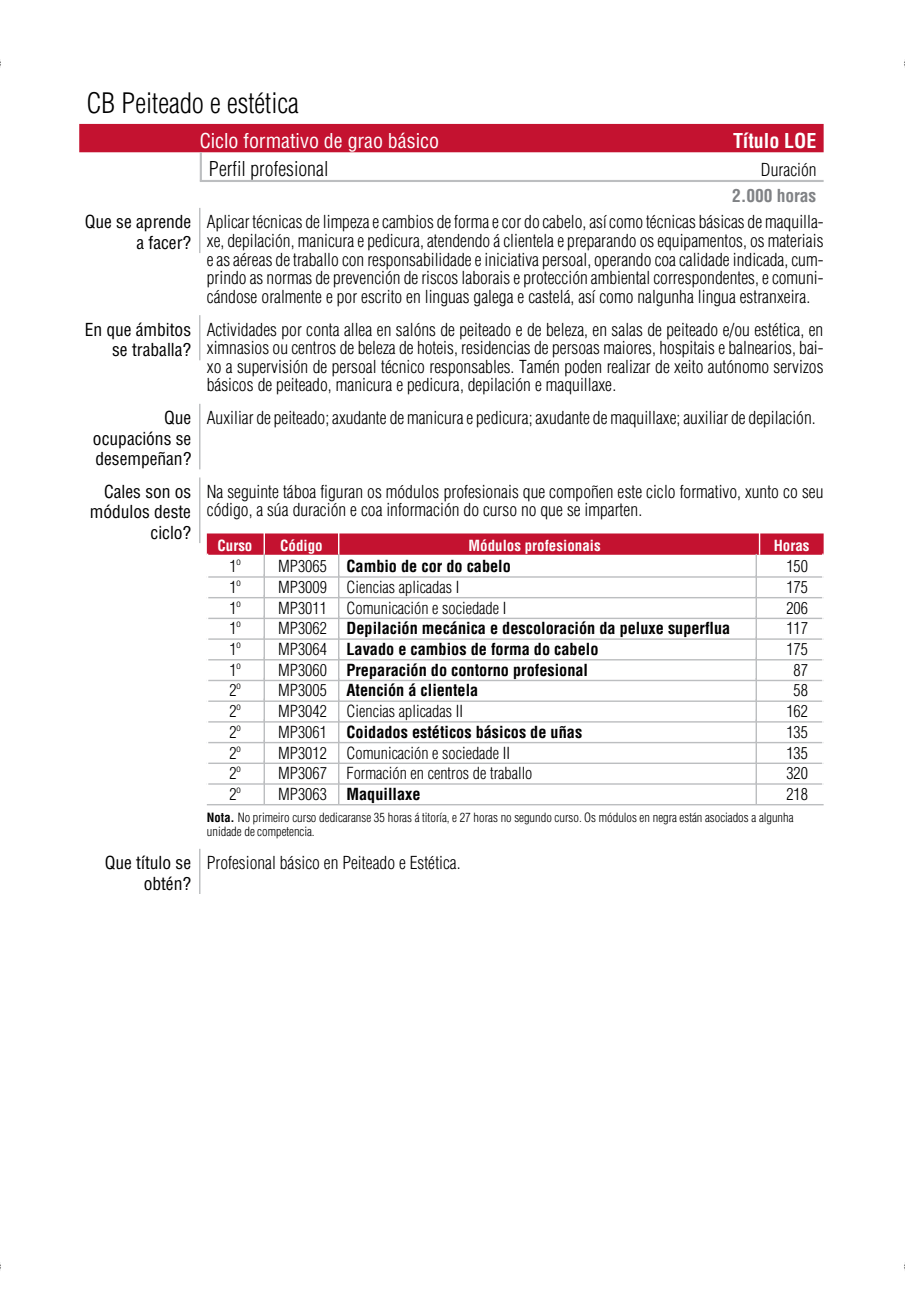
<style>
.page{position:relative;width:905px;height:1309px;background:#fff}
.page>*{position:absolute;margin:0;border:0;box-sizing:border-box;transform-origin:0 0}
.t1{font:300 condensed 27.5px "Helvetica";color:#000}
.t2{font:condensed 20px "Helvetica";letter-spacing:-.005em;color:#fff}
.t3{font:300 condensed 20px "Helvetica";letter-spacing:.005em;color:#000}
.t4{font:700 condensed 20px "Helvetica";letter-spacing:-.005em;color:#fff}
.t5{font:300 condensed 17.5px/18.5px "Helvetica";color:#000;text-align:justify}
.t6{font:condensed 17.5px/20.5px "Helvetica";color:#000;text-align:right}
.t7{font:700 condensed 17.5px "Helvetica";letter-spacing:-.005em;color:#808285}
.t8{font:700 condensed 16.25px "Helvetica";color:#000}
.t9{font:300 condensed 16.25px "Helvetica";color:#000}
.t10{font:700 condensed 15px "Helvetica";color:#fff}
.t11{font:300 condensed 12.5px/14.5px "Helvetica";color:#000}
.s1{font-weight:300}
.s2{font-weight:700}
</style>
<div class="page">
<div style="left:79px;top:124px;width:744px;height:28px;background:#c41230"></div>
<hr style="left:200px;top:152px;width:2px;height:28px;background:#bcbec0">
<hr style="left:200px;top:180px;width:623px;height:2px;background:#bcbec0">
<hr style="left:199px;top:208px;width:1px;height:45px;background:#bcbec0">
<hr style="left:199px;top:315px;width:1px;height:45px;background:#bcbec0">
<hr style="left:199px;top:404px;width:1px;height:65px;background:#bcbec0">
<hr style="left:199px;top:477px;width:1px;height:66px;background:#bcbec0">
<div style="left:207px;top:533px;width:616px;height:22px;background:#c41230"></div>
<hr style="left:263px;top:530px;width:2px;height:25px;background:#fff">
<svg style="left:759px;top:533px;width:1px;height:22px"></svg>
<hr style="left:207px;top:576px;width:616px;height:1px;background:#bcbec0">
<hr style="left:263px;top:553px;width:2px;height:23px;background:#bcbec0">
<hr style="left:755px;top:554px;width:2px;height:22px;background:#bcbec0">
<hr style="left:207px;top:597px;width:616px;height:1px;background:#bcbec0">
<hr style="left:263px;top:574px;width:2px;height:23px;background:#bcbec0">
<hr style="left:755px;top:575px;width:2px;height:22px;background:#bcbec0">
<hr style="left:207px;top:617px;width:616px;height:2px;background:#bcbec0">
<hr style="left:263px;top:595px;width:2px;height:22px;background:#bcbec0">
<hr style="left:755px;top:595px;width:2px;height:22px;background:#bcbec0">
<hr style="left:207px;top:638px;width:616px;height:2px;background:#bcbec0">
<hr style="left:263px;top:615px;width:2px;height:23px;background:#bcbec0">
<hr style="left:755px;top:616px;width:2px;height:22px;background:#bcbec0">
<hr style="left:207px;top:659px;width:616px;height:1px;background:#bcbec0">
<hr style="left:263px;top:636px;width:2px;height:23px;background:#bcbec0">
<hr style="left:755px;top:636px;width:2px;height:23px;background:#bcbec0">
<hr style="left:207px;top:679px;width:616px;height:2px;background:#bcbec0">
<hr style="left:263px;top:657px;width:2px;height:22px;background:#bcbec0">
<hr style="left:755px;top:657px;width:2px;height:22px;background:#bcbec0">
<hr style="left:207px;top:700px;width:616px;height:2px;background:#bcbec0">
<hr style="left:263px;top:678px;width:2px;height:22px;background:#bcbec0">
<hr style="left:755px;top:678px;width:2px;height:22px;background:#bcbec0">
<hr style="left:207px;top:721px;width:616px;height:1px;background:#bcbec0">
<hr style="left:263px;top:698px;width:2px;height:23px;background:#bcbec0">
<hr style="left:755px;top:699px;width:2px;height:22px;background:#bcbec0">
<hr style="left:207px;top:742px;width:616px;height:1px;background:#bcbec0">
<hr style="left:263px;top:719px;width:2px;height:23px;background:#bcbec0">
<hr style="left:755px;top:719px;width:2px;height:23px;background:#bcbec0">
<hr style="left:207px;top:762px;width:616px;height:2px;background:#bcbec0">
<hr style="left:263px;top:740px;width:2px;height:22px;background:#bcbec0">
<hr style="left:755px;top:740px;width:2px;height:22px;background:#bcbec0">
<hr style="left:207px;top:783px;width:616px;height:1px;background:#bcbec0">
<hr style="left:263px;top:760px;width:2px;height:23px;background:#bcbec0">
<hr style="left:755px;top:761px;width:2px;height:22px;background:#bcbec0">
<hr style="left:207px;top:804px;width:616px;height:1px;background:#bcbec0">
<svg style="left:207px;top:553px;width:1px;height:231px"></svg>
<hr style="left:263px;top:781px;width:2px;height:23px;background:#bcbec0">
<svg style="left:338px;top:533px;width:1px;height:271px"></svg>
<hr style="left:755px;top:781px;width:2px;height:23px;background:#bcbec0">
<svg style="left:822px;top:553px;width:1px;height:232px"></svg>
<hr style="left:199px;top:848px;width:1px;height:46px;background:#bcbec0">
<h1 class="t1" style="left:86px;top:93px;width:214px">CB Peiteado e estética</h1>
<p class="t2" style="left:200px;top:133px;width:241px">Ciclo formativo de grao básico</p>
<p class="t4" style="left:733px;top:133px;width:85px">Título LOE</p>
<p class="t3" style="left:209px;top:161px;width:121px">Perfil profesional</p>
<p class="t5" style="left:761px;top:162px;width:57px">Duración</p>
<p class="t7" style="left:732px;top:188px;width:86px">2.000 horas</p>
<p class="t6" style="left:85px;top:214px;width:108px">Que se aprende a facer?</p>
<p class="t5" style="left:207px;top:215px;width:618px">Apli car téc ni cas de lim pe za e cam bios de for ma e cor do ca be lo, así como téc ni cas bá si cas de ma qui lla - xe, de pi la ción, ma ni cu ra e pe di cu ra, aten den do á clien te la e pre pa ran do os equi pa men tos, os ma te riais e as aé reas de tra ba llo con res pon sa bi li da de e ini cia ti va per soal, ope ran do coa ca li da de in di ca da, cum - prin do as nor mas de pre ven ción de ris cos la bo rais e pro tec ción am bien tal co rres pon den tes, e co mu ni - cán do se oral men te e por es cri to en lin guas ga le ga e cas te lá, así como nal gun ha lin gua es tran xei ra.</p>
<p class="t6" style="left:85px;top:321px;width:108px">En que ámbitos se traballa?</p>
<p class="t5" style="left:207px;top:322px;width:618px">Acti vi da des por con ta allea en sa lóns de pei tea do e de be le za, en sa las de pei tea do e/ou esté ti ca, en xim na sios ou cen tros de be le za de ho teis, re si den cias de per soas maio res, hos pi tais e bal nea rios, bai - xo a su per vi sión de per soal téc ni co res pon sa bles. Ta mén po den rea li zar de xei to au tó no mo ser vi zos bá si cos de pei tea do, ma ni cu ra e pe di cu ra, de pi la ción e ma qui lla xe.</p>
<p class="t6" style="left:93px;top:409px;width:100px;text-align:justify;text-indent:71px">Que ocupacións se desempeñan?</p>
<p class="t5" style="left:207px;top:410px;width:610px">Au xi liar de pei tea do; axu dan te de ma ni cu ra e pe di cu ra; axu dan te de ma qui lla xe; au xi liar de de pi la ción.</p>
<p class="t6" style="left:90px;top:483px;width:103px">Cales son os módulos deste ciclo?</p>
<p class="t5" style="left:207px;top:484px;width:618px">Na seguinte táboa figuran os módulos profesionais que compoñen este ciclo formativo, xunto co seu código, a súa duración e coa información do curso no que se imparten.</p>
<p class="t10" style="left:217px;top:540px;width:36px">Curso</p>
<p class="t10" style="left:280px;top:540px;width:44px">Código</p>
<p class="t10" style="left:468px;top:540px;width:134px">Módulos profesionais</p>
<p class="t10" style="left:773px;top:540px;width:37px">Horas</p>
<p class="t9" style="left:229px;top:560px;width:13px">1º</p>
<p class="t8" style="left:278px;top:560px;width:234px"><span class="s1">MP3065</span> Cambio de cor do cabelo</p>
<p class="t9" style="left:786px;top:560px;width:23px">150</p>
<p class="t9" style="left:229px;top:580px;width:13px">1º</p>
<p class="t9" style="left:278px;top:580px;width:183px">MP3009 Ciencias aplicadas I</p>
<p class="t9" style="left:786px;top:580px;width:23px">175</p>
<p class="t9" style="left:229px;top:601px;width:13px">1º</p>
<p class="t9" style="left:278px;top:601px;width:230px">MP3011 Comunicación e sociedade I</p>
<p class="t9" style="left:786px;top:601px;width:23px">206</p>
<p class="t9" style="left:229px;top:622px;width:13px">1º</p>
<p class="t8" style="left:278px;top:622px;width:454px"><span class="s1">MP3062</span> Depilación mecánica e descoloración da peluxe superflua</p>
<p class="t9" style="left:786px;top:622px;width:23px">117</p>
<p class="t9" style="left:229px;top:643px;width:13px">1º</p>
<p class="t8" style="left:278px;top:643px;width:322px"><span class="s1">MP3064</span> Lavado e cambios de forma do cabelo</p>
<p class="t9" style="left:786px;top:643px;width:23px">175</p>
<p class="t9" style="left:229px;top:663px;width:13px">1º</p>
<p class="t8" style="left:278px;top:663px;width:311px"><span class="s1">MP3060</span> Preparación do contorno profesional</p>
<p class="t9" style="left:793px;top:663px;width:16px">87</p>
<p class="t9" style="left:229px;top:684px;width:13px">2º</p>
<p class="t8" style="left:278px;top:684px;width:202px"><span class="s1">MP3005</span> Atención á clientela</p>
<p class="t9" style="left:793px;top:684px;width:16px">58</p>
<p class="t9" style="left:229px;top:705px;width:13px">2º</p>
<p class="t9" style="left:278px;top:705px;width:186px">MP3042 Ciencias aplicadas II</p>
<p class="t9" style="left:786px;top:705px;width:23px">162</p>
<p class="t9" style="left:229px;top:725px;width:13px">2º</p>
<p class="t8" style="left:278px;top:725px;width:305px"><span class="s1">MP3061</span> Coidados estéticos básicos de uñas</p>
<p class="t9" style="left:786px;top:725px;width:23px">135</p>
<p class="t9" style="left:229px;top:746px;width:13px">2º</p>
<p class="t9" style="left:278px;top:746px;width:233px">MP3012 Comunicación e sociedade II</p>
<p class="t9" style="left:786px;top:746px;width:23px">135</p>
<p class="t9" style="left:229px;top:767px;width:13px">2º</p>
<p class="t9" style="left:278px;top:767px;width:256px">MP3067 Formación en centros de traballo</p>
<p class="t9" style="left:786px;top:767px;width:23px">320</p>
<p class="t9" style="left:229px;top:787px;width:13px">2º</p>
<p class="t8" style="left:278px;top:787px;width:144px"><span class="s1">MP3063</span> Maquillaxe</p>
<p class="t9" style="left:786px;top:787px;width:23px">218</p>
<p class="t11" style="left:207px;top:811px;width:588px"><span class="s2">Nota.</span> No primeiro curso dedicaranse 35 horas á titoría, e 27 horas no segundo curso. Os módulos en negra están asociados a algunha unidade de competencia.</p>
<p class="t6" style="left:105px;top:854px;width:88px">Que título se obtén?</p>
<p class="t5" style="left:207px;top:855px;width:255px">Profesional básico en Peiteado e Estética.</p>
</div>
